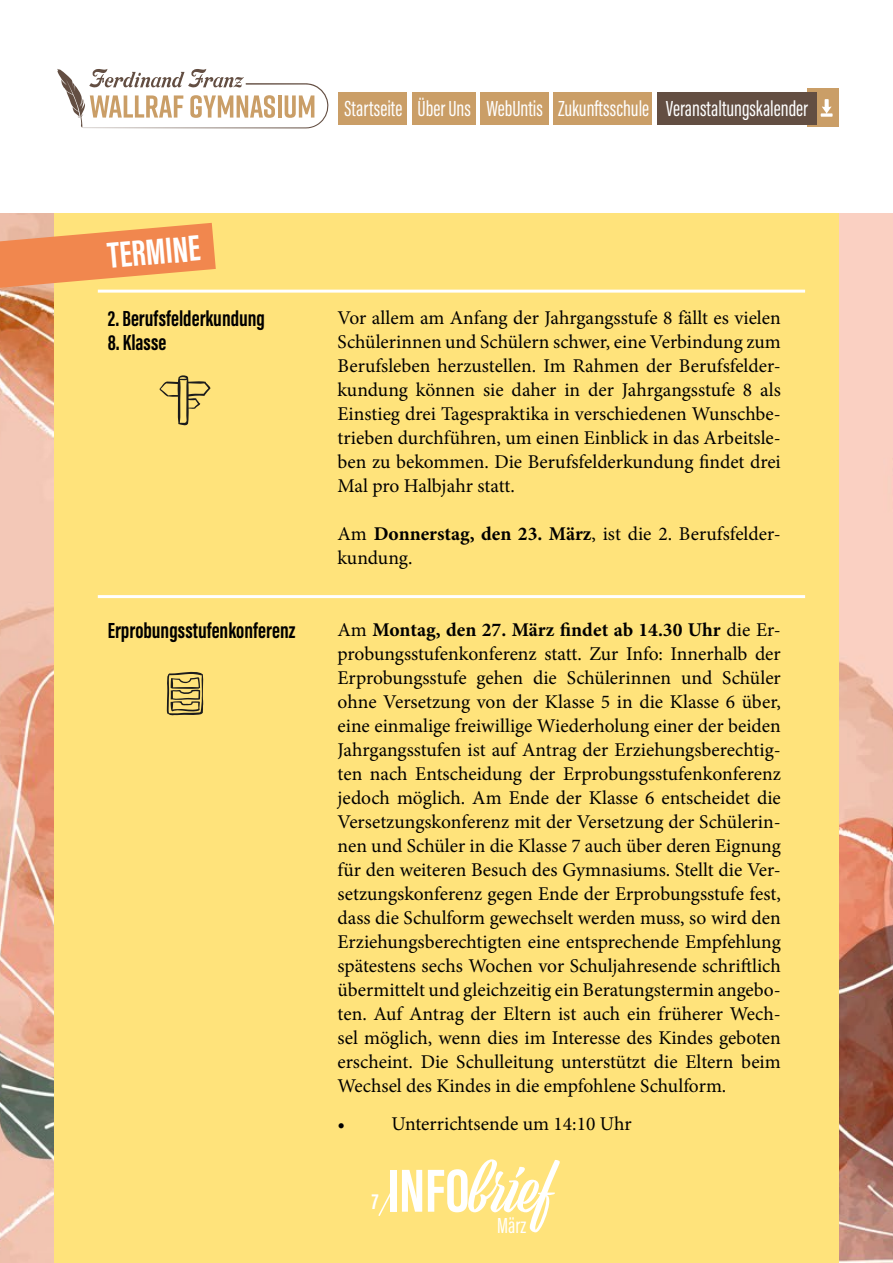
<style>
.page{position:relative;width:893px;height:1263px;background:#fff}
.page>*{position:absolute;margin:0;border:0;box-sizing:border-box;transform-origin:0 0}
.t1{font:62.7px "Viktor Script";color:#fff}
.t2{font:700 37.5px "Acumin Pro Extra Cond";color:#fff}
.t3{font:22.5px "Acumin Pro Extra Cond";color:#fff}
.t4{font:700 22.5px "Acumin Pro Extra Cond";color:#000}
.t5{font:700 22.5px "Acumin Pro Extra Cond";color:#fff}
.t6{font:19.5px/24px "Minion Pro";color:#000;text-align:justify}
.s1{font-weight:700}
.s2{font-family:"Acumin Pro Extra Cond";font-weight:700}
</style>
<div class="page">
<img style="left:0;top:213px;width:893px;height:1050px">
<div style="left:54px;top:207px;width:785px;height:1056px;background:#ffe37b"></div>
<svg style="left:0;top:223px;width:216px;height:65px"></svg>
<div style="left:0;top:0;width:893px;height:213px;background:#fff"></div>
<hr style="left:98px;top:290px;width:707px;height:3px;background:#fff">
<hr style="left:98px;top:595px;width:707px;height:3px;background:#fff">
<svg style="left:160px;top:375px;width:51px;height:50px"></svg>
<svg style="left:166px;top:671px;width:37px;height:44px"></svg>
<svg style="left:378px;top:1191px;width:14px;height:25px"></svg>
<div style="left:808px;top:89px;width:31px;height:38px;background:#ca9e67"></div>
<div style="left:339px;top:92px;width:68px;height:32px;background:#ca9e67"></div>
<div style="left:481px;top:92px;width:68px;height:32px;background:#ca9e67"></div>
<div style="left:657px;top:92px;width:159px;height:32px;background:#634e42"></div>
<div style="left:412px;top:92px;width:64px;height:32px;background:#ca9e67"></div>
<div style="left:553px;top:92px;width:99px;height:32px;background:#ca9e67"></div>
<svg style="left:57px;top:69px;width:271px;height:59px"></svg>
<svg style="left:821px;top:99px;width:12px;height:18px"></svg>
<p class="t3" style="left:344px;top:95px;width:465px">Startseite Über Uns WebUntis Zukunftsschule Veranstaltungskalender</p>
<h2 class="t2" style="left:106px;top:233px;width:94px;rotate:-5deg">TERMINE</h2>
<p class="t4" style="left:108px;top:305px;width:159px">2. Berufsfelderkundung</p>
<p class="t4" style="left:108px;top:329px;width:60px">8. Klasse</p>
<p class="t4" style="left:108px;top:617px;width:189px">Erprobungsstufenkonferenz</p>
<p class="t6" style="left:338px;top:306px;width:445px">Vor allem am Anfang der Jahrgangsstufe 8 fällt es vielen Schülerinnen und Schülern schwer, eine Verbindung zum Berufsleben herzustellen. Im Rahmen der Berufsfelder&shy;kundung können sie daher in der Jahrgangsstufe 8 als Einstieg drei Tagespraktika in verschiedenen Wunschbe&shy;trieben durchführen, um einen Einblick in das Arbeitsle&shy;ben zu bekommen. Die Berufsfelderkundung findet drei Mal pro Halbjahr statt.</p>
<p class="t6" style="left:338px;top:522px;width:445px">Am <span class="s1">Donnerstag, den 23. März</span>, ist die 2. Berufsfelder&shy;kundung.</p>
<p class="t6" style="left:338px;top:618px;width:445px">Am <span class="s1">Montag, den 27. März findet ab 14.30 Uhr</span> die Er&shy;probungsstufenkonferenz statt. Zur Info: Innerhalb der Erprobungsstufe gehen die Schülerinnen und Schüler ohne Versetzung von der Klasse 5 in die Klasse 6 über, eine einmalige freiwillige Wiederholung einer der beiden Jahrgangsstufen ist auf Antrag der Erziehungsberechtig&shy;ten nach Entscheidung der Erprobungsstufenkonferenz jedoch möglich. Am Ende der Klasse 6 entscheidet die Versetzungskonferenz mit der Versetzung der Schülerin&shy;nen und Schüler in die Klasse 7 auch über deren Eignung für den weiteren Besuch des Gymnasiums. Stellt die Ver&shy;setzungskonferenz gegen Ende der Erprobungsstufe fest, dass die Schulform gewechselt werden muss, so wird den Erziehungsberechtigten eine entsprechende Empfehlung spätestens sechs Wochen vor Schuljahresende schriftlich übermittelt und gleichzeitig ein Beratungstermin angebo&shy;ten. Auf Antrag der Eltern ist auch ein früherer Wech&shy;sel möglich, wenn dies im Interesse des Kindes geboten erscheint. Die Schulleitung unterstützt die Eltern beim Wechsel des Kindes in die empfohlene Schulform.</p>
<p class="t6" style="left:338px;top:1111px;width:296px">• Unterrichtsende um 14:10 Uhr</p>
<p class="t5" style="left:372px;top:1188px;width:8px">7</p>
<h1 class="t1" style="left:387px;top:1153px;width:167px"><span class="s2">INFO</span>brief</h1>
<p class="t3" style="left:497px;top:1212px;width:31px">März</p>
</div>
